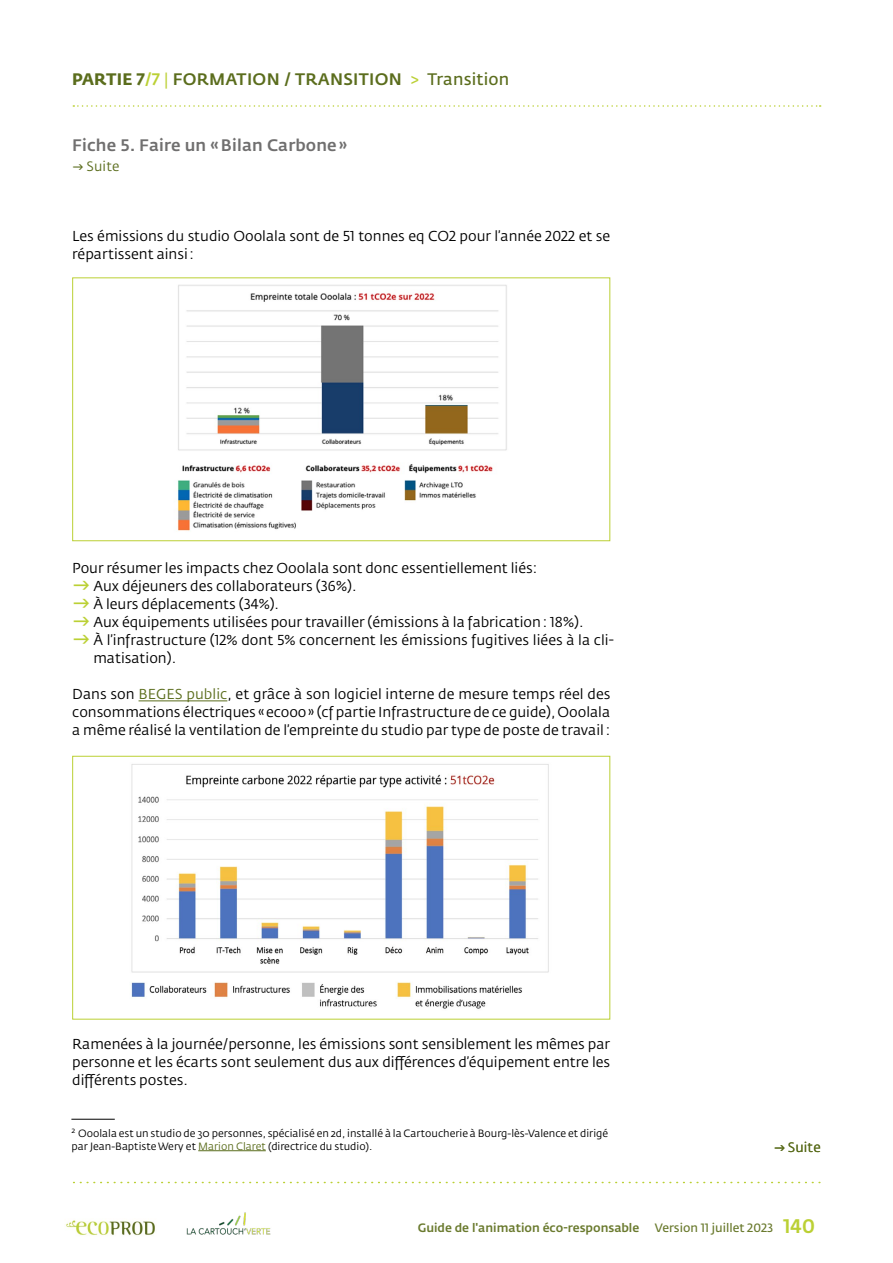
<style>
.page{position:relative;width:893px;height:1263px;background:#fff}
.page>*{position:absolute;margin:0;border:0;box-sizing:border-box;transform-origin:0 0}
.t1{font:500 16.5px "Fedra Sans Std";letter-spacing:.02em;color:#5b6d1d}
.t2{font:500 16.5px "Fedra Sans Std";letter-spacing:.01em;color:#706f6f}
.t3{font:14.25px/18px "Fedra Sans Std";color:#000}
.t4{font:13.5px "Fedra Sans Std";letter-spacing:.01em;color:#5b6d1d}
.t5{font:500 12px "Fedra Sans Std";color:#6a7a2e}
.t6{font:12px "Fedra Sans Std";color:#6a7a2e}
.t7{font:10.5px/12.6px "Fedra Sans Std";color:#000}
.s1{font-weight:700}
.s2{color:#bbd034}
.s3{font-weight:400;color:#bbd034}
.s4{font-weight:400}
.s5{color:#5b6d1d}
.s6{font-weight:500;font-size:19.5px;color:#bbd034}
</style>
<div class="page">
<svg style="left:74px;top:1182px;width:746px;height:1px"></svg>
<img style="left:66px;top:1220px;width:89px;height:16px">
<img style="left:186px;top:1212px;width:85px;height:23px">
<hr style="left:139px;top:700px;width:88px;height:1px;background:#5b6d1d">
<svg style="left:73px;top:105px;width:748px;height:2px"></svg>
<img style="left:177px;top:285px;width:330px;height:246px">
<div style="left:72px;top:277px;width:538px;height:264px;border:1px solid #bbd034"></div>
<img style="left:131px;top:764px;width:418px;height:245px">
<div style="left:72px;top:756px;width:538px;height:263px;border:1px solid #bbd034"></div>
<hr style="left:198px;top:1150px;width:68px;height:1px;background:#5b6d1d">
<hr style="left:71px;top:1119px;width:44px;height:1px;background:#000">
<p class="t1" style="left:72px;top:69px;width:438px"><span class="s1">PARTIE 7</span><span class="s2">/7</span> <span class="s3">|</span> FORMATION / TRANSITION <span class="s3">&gt;</span> <span class="s4">Transition</span></p>
<p class="t2" style="left:72px;top:135px;width:276px">Fiche 5. Faire un «Bilan Carbone »</p>
<p class="t4" style="left:87px;top:157px;width:34px">Suite</p>
<p class="t3" style="left:72px;top:227px;width:539px">Les émissions du studio Ooolala sont de 51 tonnes eq CO2 pour l’année 2022 et se répartissent ainsi:</p>
<p class="t3" style="left:93px;top:559px;width:522px;text-indent:-21px">Pour résumer les impacts chez Ooolala sont donc essentiellement liés:<br>Aux déjeuners des collaborateurs (36%).<br>À leurs déplacements (34%).<br>Aux équipements utilisées pour travailler (émissions à la fabrication: 18%).<br>À l’infrastructure (12% dont 5% concernent les émissions fugitives liées à la cli&shy;matisation).</p>
<p class="t3" style="left:72px;top:685px;width:540px;text-align:justify">Dans son <span class="s5">BEGES public</span>, et grâce à son logiciel interne de mesure temps réel des consommations électriques «ecooo» (cf partie Infrastructure de ce guide), Ooolala a même réalisé la ventilation de l’empreinte du studio par type de poste de travail:</p>
<p class="t3" style="left:72px;top:1035px;width:539px;text-align:justify">Ramenées à la journée/personne, les émissions sont sensiblement les mêmes par personne et les écarts sont seulement dus aux différences d’équipement entre les différents postes.</p>
<p class="t7" style="left:71px;top:1127px;width:538px"><sup>2</sup> Ooolala est un studio de 30 personnes, spécialisé en 2d, installé à la Cartoucherie à Bourg-lès-Valence et dirigé par Jean-Baptiste Wery et <span class="s5">Marion Claret</span> (directrice du studio).</p>
<p class="t4" style="left:788px;top:1138px;width:34px">Suite</p>
<p class="t5" style="left:418px;top:1220px;width:223px">Guide de l'animation éco-responsable</p>
<p class="t6" style="left:655px;top:1220px;width:162px">Version 11 juillet 2023 <span class="s6">140</span></p>
</div>
